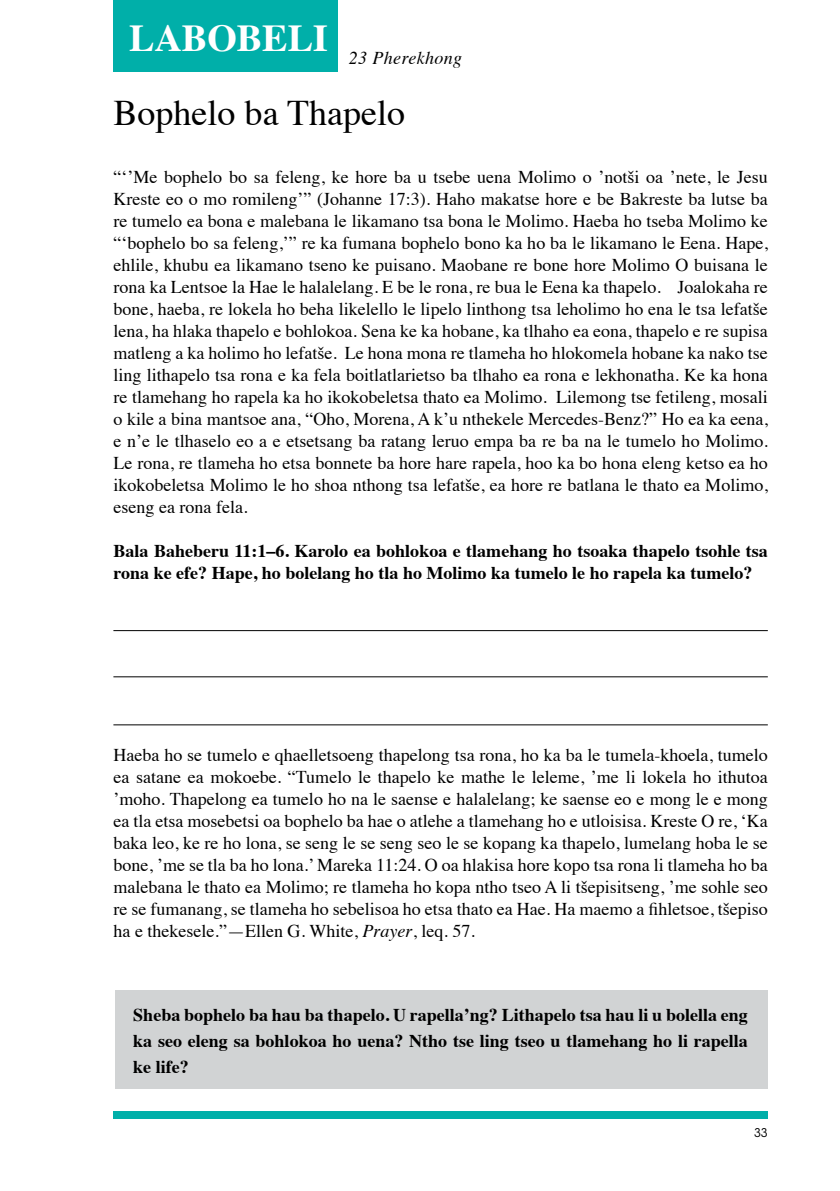
<style>
.page{position:relative;width:840px;height:1191px;background:#fff}
.page>*{position:absolute;margin:0;border:0;box-sizing:border-box;transform-origin:0 0}
.t1{font:36px "Times";color:#000}
.t2{font:18px/22px "Times";color:#000;text-align:justify}
.t3{font:700 18px/26px "Times";color:#000}
.t4{font:italic 18px "Times";letter-spacing:.02em;color:#000}
.t5{font:12px "ITC Avant Garde Std";color:#000}
.s1{font-style:italic}
</style>
<div class="page">
<div style="left:113px;top:1111px;width:654px;height:8px;background:#00afa9"></div>
<div style="left:115px;top:989px;width:652px;height:99px;background:#d1d3d4"></div>
<div style="left:113px;top:0;width:225px;height:71px;background:#00afa9"></div>
<hr style="left:113px;top:724px;width:654px;height:1px;background:#000">
<hr style="left:113px;top:676px;width:654px;height:1px;background:#000">
<hr style="left:113px;top:630px;width:654px;height:1px;background:#000">
<p class="t4" style="left:129px;top:42px;width:334px"><sup>LABOBELI</sup> 23 Pherekhong</p>
<h1 class="t1" style="left:113px;top:80px;width:293px">Bophelo ba Thapelo</h1>
<p class="t2" style="left:113px;top:165px;width:655px">“‘’Me bophelo bo sa feleng, ke hore ba u tsebe uena Molimo o ’notši oa ’nete, le Jesu Kreste eo o mo romileng’” (Johanne 17:3). Haho makatse hore e be Bakreste ba lutse ba re tumelo ea bona e malebana le likamano tsa bona le Molimo. Haeba ho tseba Molimo ke “‘bophelo bo sa feleng,’” re ka fumana bophelo bono ka ho ba le likamano le Eena. Hape, ehlile, khubu ea likamano tseno ke puisano. Maobane re bone hore Molimo O buisana le rona ka Lentsoe la Hae le halalelang. E be le rona, re bua le Eena ka thapelo. Joalokaha re bone, haeba, re lokela ho beha likelello le lipelo linthong tsa leholimo ho ena le tsa lefatše lena, ha hlaka thapelo e bohlokoa. Sena ke ka hobane, ka tlhaho ea eona, thapelo e re supisa matleng a ka holimo ho lefatše. Le hona mona re tlameha ho hlokomela hobane ka nako tse ling lithapelo tsa rona e ka fela boitlatlarietso ba tlhaho ea rona e lekhonatha. Ke ka hona re tlamehang ho rapela ka ho ikokobeletsa thato ea Molimo. Lilemong tse fetileng, mosali o kile a bina mantsoe ana, “Oho, Morena, A k’u nthekele Mercedes-Benz?” Ho ea ka eena, e n’e le tlhaselo eo a e etsetsang ba ratang leruo empa ba re ba na le tumelo ho Molimo.<br>Le rona, re tlameha ho etsa bonnete ba hore hare rapela, hoo ka bo hona eleng ketso ea ho ikokobeletsa Molimo le ho shoa nthong tsa lefatše, ea hore re batlana le thato ea Molimo, eseng ea rona fela.</p>
<p class="t3" style="left:113px;top:538px;width:655px;line-height:22px">Bala Baheberu 11:1–6. Karolo ea bohlokoa e tlamehang ho tsoaka thapelo tsohle tsa rona ke efe? Hape, ho bolelang ho tla ho Molimo ka tumelo le ho rapela ka tumelo?</p>
<p class="t2" style="left:113px;top:743px;width:655px">Haeba ho se tumelo e qhaelletsoeng thapelong tsa rona, ho ka ba le tumela-khoela, tumelo ea satane ea mokoebe. “Tumelo le thapelo ke mathe le leleme, ’me li lokela ho ithutoa ’moho. Thapelong ea tumelo ho na le saense e halalelang; ke saense eo e mong le e mong ea tla etsa mosebetsi oa bophelo ba hae o atlehe a tlamehang ho e utloisisa. Kreste O re, ‘Ka baka leo, ke re ho lona, se seng le se seng seo le se kopang ka thapelo, lumelang hoba le se bone, ’me se tla ba ho lona.’ Mareka 11:24. O oa hlakisa hore kopo tsa rona li tlameha ho ba malebana le thato ea Molimo; re tlameha ho kopa ntho tseo A li tšepisitseng, ’me sohle seo re se fumanang, se tlameha ho sebelisoa ho etsa thato ea Hae. Ha maemo a fihletsoe, tšepiso ha e thekesele.”—Ellen G. White, <span class="s1">Prayer</span>, leq. 57.</p>
<p class="t3" style="left:133px;top:1000px;width:615px;text-align:justify">Sheba bophelo ba hau ba thapelo. U rapella’ng? Lithapelo tsa hau li u bolella eng ka seo eleng sa bohlokoa ho uena? Ntho tse ling tseo u tlamehang ho li rapella ke life?</p>
<p class="t5" style="left:753px;top:1125px;width:15px">33</p>
</div>
